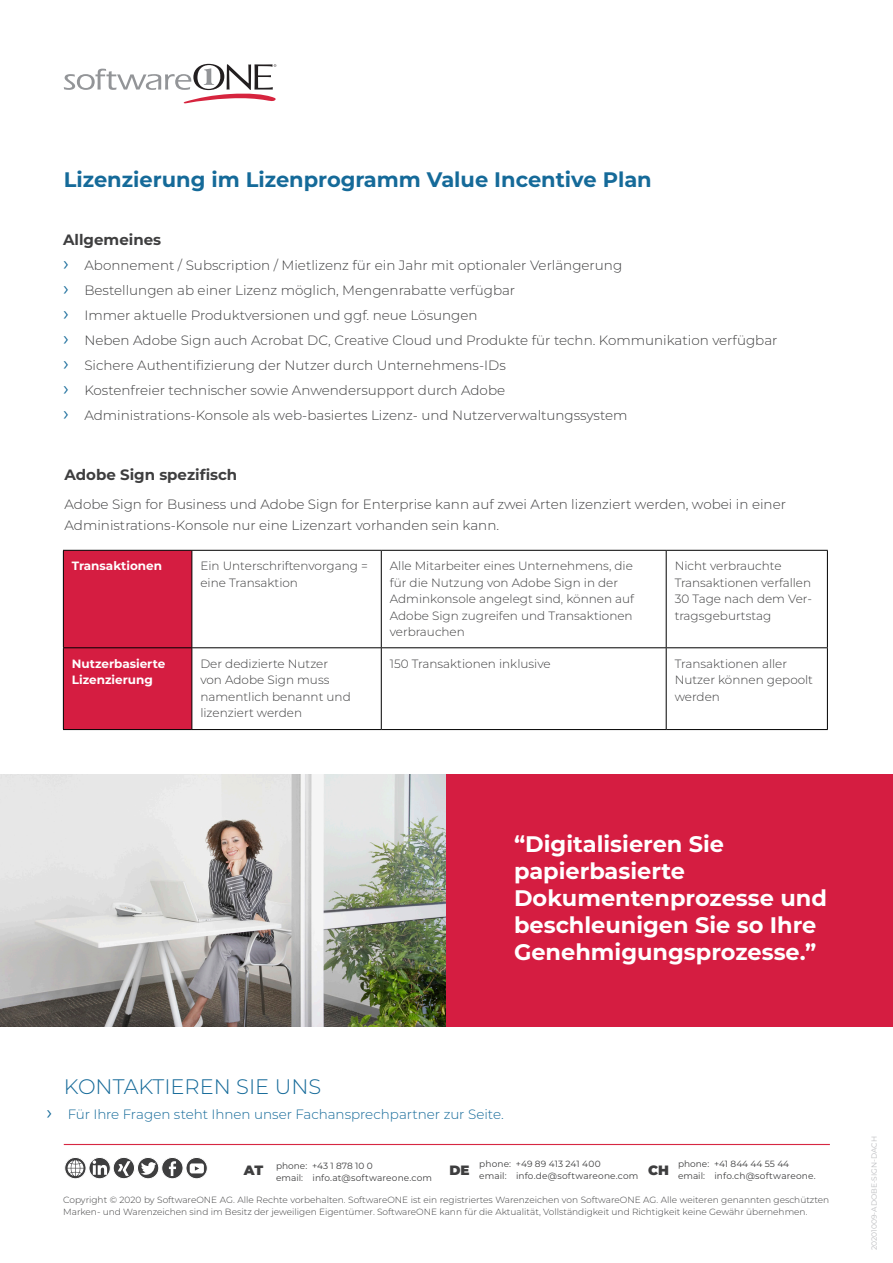
<style>
.page{position:relative;width:893px;height:1263px;background:#fff}
.page>*{position:absolute;margin:0;border:0;box-sizing:border-box;transform-origin:0 0}
.Quote_-_white__15_18{font:700 22.5px/27px "Montserrat";color:#fff}
.Subtitle_-_Blue__14{font:700 21px "Montserrat";color:#156a99}
.Subtitle_-_Blue__14-2{font:300 21px "Montserrat";color:#156a99}
.Body_text_subtitle_b{font:700 15px "Montserrat";color:#3e3e3f}
.Body_text_subtitle_b-2{font:300 13.5px/21px "Montserrat";color:#3e3e3f}
.t1{font:300 13.5px "Montserrat";letter-spacing:-.005em;color:#156a99}
.Body_Text__9_11{font:900 13.5px "Montserrat";color:#3e3e3f}
.Hyperlinks_Copyright{font:300 12px/16.5px "Montserrat";color:#3e3e3f}
.Hyperlinks_Copyright-2{font:700 12px/16.5px "Montserrat";color:#fff}
.Footer_-_grey__7_9{font:300 9px/12px "Montserrat";color:#3e3e3f}
.Hyperlinks_Copyright-3{font:9px "Montserrat";letter-spacing:.01em;color:#3e3e3f}
.t2{font:7.5px "Montserrat";color:#bcbdc0}
.s1{font-weight:400;font-size:19.5px;color:#156a99}
.s2{font-weight:400;font-size:19.5px}
</style>
<div class="page">
<svg style="left:64px;top:64px;width:212px;height:39px"></svg>
<img style="left:0;top:774px;width:446px;height:252px">
<div style="left:446px;top:774px;width:447px;height:252px;background:#d51d41"></div>
<svg style="left:186px;top:1157px;width:21px;height:22px"></svg>
<div style="left:186px;top:1157px;width:21px;height:22px;border:1px solid #fff;border-radius:50%"></div>
<svg style="left:190px;top:1163px;width:14px;height:10px"></svg>
<svg style="left:65px;top:1157px;width:21px;height:22px"></svg>
<div style="left:65px;top:1157px;width:21px;height:22px;border:1px solid #fff;border-radius:50%"></div>
<svg style="left:68px;top:1160px;width:15px;height:16px"></svg>
<svg style="left:89px;top:1157px;width:21px;height:22px"></svg>
<div style="left:89px;top:1157px;width:21px;height:22px;border:1px solid #fff;border-radius:50%"></div>
<svg style="left:93px;top:1160px;width:14px;height:15px"></svg>
<svg style="left:113px;top:1157px;width:22px;height:22px"></svg>
<div style="left:113px;top:1157px;width:22px;height:22px;border:1px solid #fff;border-radius:50%"></div>
<svg style="left:118px;top:1161px;width:12px;height:15px"></svg>
<svg style="left:137px;top:1157px;width:22px;height:22px"></svg>
<div style="left:137px;top:1157px;width:22px;height:22px;border:1px solid #fff;border-radius:50%"></div>
<svg style="left:141px;top:1162px;width:15px;height:13px"></svg>
<div style="left:162px;top:1157px;width:21px;height:22px;background:#3e3e3f;border-radius:50%"></div>
<div style="left:162px;top:1157px;width:21px;height:22px;border:1px solid #fff;border-radius:50%"></div>
<svg style="left:169px;top:1161px;width:7px;height:15px"></svg>
<hr style="left:64px;top:1144px;width:766px;height:1px;background:#d72742">
<div style="left:64px;top:551px;width:127px;height:178px;background:#d51d41"></div>
<hr style="left:192px;top:550px;width:189px;height:1px;background:#000">
<hr style="left:666px;top:550px;width:162px;height:1px;background:#000">
<hr style="left:827px;top:551px;width:1px;height:96px;background:#000">
<hr style="left:192px;top:647px;width:189px;height:1px;background:#000">
<hr style="left:381px;top:647px;width:285px;height:1px;background:#000">
<hr style="left:666px;top:647px;width:162px;height:1px;background:#000">
<hr style="left:827px;top:648px;width:1px;height:81px;background:#000">
<hr style="left:192px;top:729px;width:189px;height:1px;background:#000">
<hr style="left:666px;top:729px;width:162px;height:1px;background:#000">
<hr style="left:381px;top:550px;width:285px;height:1px;background:#000">
<hr style="left:381px;top:551px;width:1px;height:96px;background:#000">
<hr style="left:666px;top:551px;width:1px;height:96px;background:#000">
<hr style="left:381px;top:648px;width:1px;height:81px;background:#000">
<hr style="left:666px;top:648px;width:1px;height:81px;background:#000">
<hr style="left:381px;top:729px;width:285px;height:1px;background:#000">
<hr style="left:63px;top:550px;width:129px;height:1px;background:#000">
<hr style="left:63px;top:551px;width:1px;height:96px;background:#000">
<hr style="left:191px;top:551px;width:1px;height:96px;background:#000">
<hr style="left:63px;top:647px;width:129px;height:1px;background:#000">
<hr style="left:63px;top:648px;width:1px;height:81px;background:#000">
<hr style="left:191px;top:648px;width:1px;height:81px;background:#000">
<hr style="left:63px;top:729px;width:129px;height:1px;background:#000">
<p class="Subtitle_-_Blue__14" style="left:64px;top:164px;width:589px">Lizenzierung im Lizenprogramm Value Incentive Plan</p>
<p class="Body_text_subtitle_b" style="left:63px;top:228px;width:100px">Allgemeines</p>
<p class="Body_text_subtitle_b-2" style="left:63px;top:254px;width:561px"><span class="s1">›</span> Abonnement / Subscription / Mietlizenz für ein Jahr mit optionaler Verlängerung</p>
<p class="Body_text_subtitle_b-2" style="left:63px;top:279px;width:454px"><span class="s1">›</span> Bestellungen ab einer Lizenz möglich, Mengenrabatte verfügbar</p>
<p class="Body_text_subtitle_b-2" style="left:63px;top:304px;width:416px"><span class="s1">›</span> Immer aktuelle Produktversionen und ggf. neue Lösungen</p>
<p class="Body_text_subtitle_b-2" style="left:63px;top:329px;width:716px"><span class="s1">›</span> Neben Adobe Sign auch Acrobat DC, Creative Cloud und Produkte für techn. Kommunikation verfügbar</p>
<p class="Body_text_subtitle_b-2" style="left:63px;top:354px;width:444px"><span class="s1">›</span> Sichere Authentifizierung der Nutzer durch Unternehmens-IDs</p>
<p class="Body_text_subtitle_b-2" style="left:63px;top:379px;width:444px"><span class="s1">›</span> Kostenfreier technischer sowie Anwendersupport durch Adobe</p>
<p class="Body_text_subtitle_b-2" style="left:63px;top:404px;width:566px"><span class="s1">›</span> Administrations-Konsole als web-basiertes Lizenz- und Nutzerverwaltungssystem</p>
<p class="Body_text_subtitle_b" style="left:64px;top:463px;width:174px">Adobe Sign spezifisch</p>
<p class="Body_text_subtitle_b-2" style="left:64px;top:493px;width:723px">Adobe Sign for Business und Adobe Sign for Enterprise kann auf zwei Arten lizenziert werden, wobei in einer<br>Administrations-Konsole nur eine Lizenzart vorhanden sein kann.</p>
<p class="Hyperlinks_Copyright-2" style="left:72px;top:557px;width:92px">Transaktionen</p>
<p class="Hyperlinks_Copyright" style="left:200px;top:557px;width:169px">Ein Unterschriftenvorgang = eine Transaktion</p>
<p class="Hyperlinks_Copyright" style="left:390px;top:557px;width:246px">Alle Mitarbeiter eines Unternehmens, die für die Nutzung von Adobe Sign in der Adminkonsole angelegt sind, können auf Adobe Sign zugreifen und Transaktionen verbrauchen</p>
<p class="Hyperlinks_Copyright" style="left:675px;top:557px;width:139px">Nicht verbrauchte<br>Transaktionen verfallen<br>30 Tage nach dem Ver&shy;tragsgeburtstag</p>
<p class="Hyperlinks_Copyright-2" style="left:72px;top:655px;width:95px">Nutzerbasierte<br>Lizenzierung</p>
<p class="Hyperlinks_Copyright" style="left:200px;top:655px;width:152px">Der dedizierte Nutzer von Adobe Sign muss namentlich benannt und lizenziert werden</p>
<p class="Hyperlinks_Copyright" style="left:390px;top:655px;width:162px">150 Transaktionen inklusive</p>
<p class="Hyperlinks_Copyright" style="left:675px;top:655px;width:140px">Transaktionen aller<br>Nutzer können gepoolt werden</p>
<p class="Quote_-_white__15_18" style="left:514px;top:830px;width:314px">“Digitalisieren Sie papierbasierte<br>Dokumentenprozesse und beschleunigen Sie so Ihre<br>Genehmigungsprozesse.”</p>
<p class="Subtitle_-_Blue__14-2" style="left:64px;top:1072px;width:259px">KONTAKTIEREN SIE UNS</p>
<p class="t1" style="left:46px;top:1105px;width:459px"><span class="s2">›</span> Für Ihre Fragen steht Ihnen unser Fachansprechpartner zur Seite.</p>
<p class="Body_Text__9_11" style="left:244px;top:1160px;width:21px">AT</p>
<p class="Hyperlinks_Copyright-3" style="left:276px;top:1160px;width:98px">phone: +43 1 878 10 0</p>
<p class="Hyperlinks_Copyright-3" style="left:276px;top:1172px;width:158px">email: info.at@softwareone.com</p>
<p class="Body_Text__9_11" style="left:449px;top:1160px;width:22px">DE</p>
<p class="Hyperlinks_Copyright-3" style="left:479px;top:1158px;width:123px">phone: +49 89 413 241 400</p>
<p class="Hyperlinks_Copyright-3" style="left:479px;top:1170px;width:161px">email: info.de@softwareone.com</p>
<p class="Body_Text__9_11" style="left:648px;top:1160px;width:22px">CH</p>
<p class="Hyperlinks_Copyright-3" style="left:678px;top:1158px;width:113px">phone: +41 844 44 55 44</p>
<p class="Hyperlinks_Copyright-3" style="left:678px;top:1170px;width:139px">email: info.ch@softwareone.</p>
<p class="Footer_-_grey__7_9" style="left:63px;top:1194px;width:768px">Copyright © 2020 by SoftwareONE AG. Alle Rechte vorbehalten. SoftwareONE ist ein registriertes Warenzeichen von SoftwareONE AG. Alle weiteren genannten geschützten<br>Marken- und Warenzeichen sind im Besitz der jeweiligen Eigentümer. SoftwareONE kann für die Aktualität, Vollständigkeit und Richtigkeit keine Gewähr übernehmen.</p>
<p class="t2" style="left:869px;top:1250px;width:116px;rotate:-90deg">20201009-ADOBE-SIGN-DACH</p>
</div>
